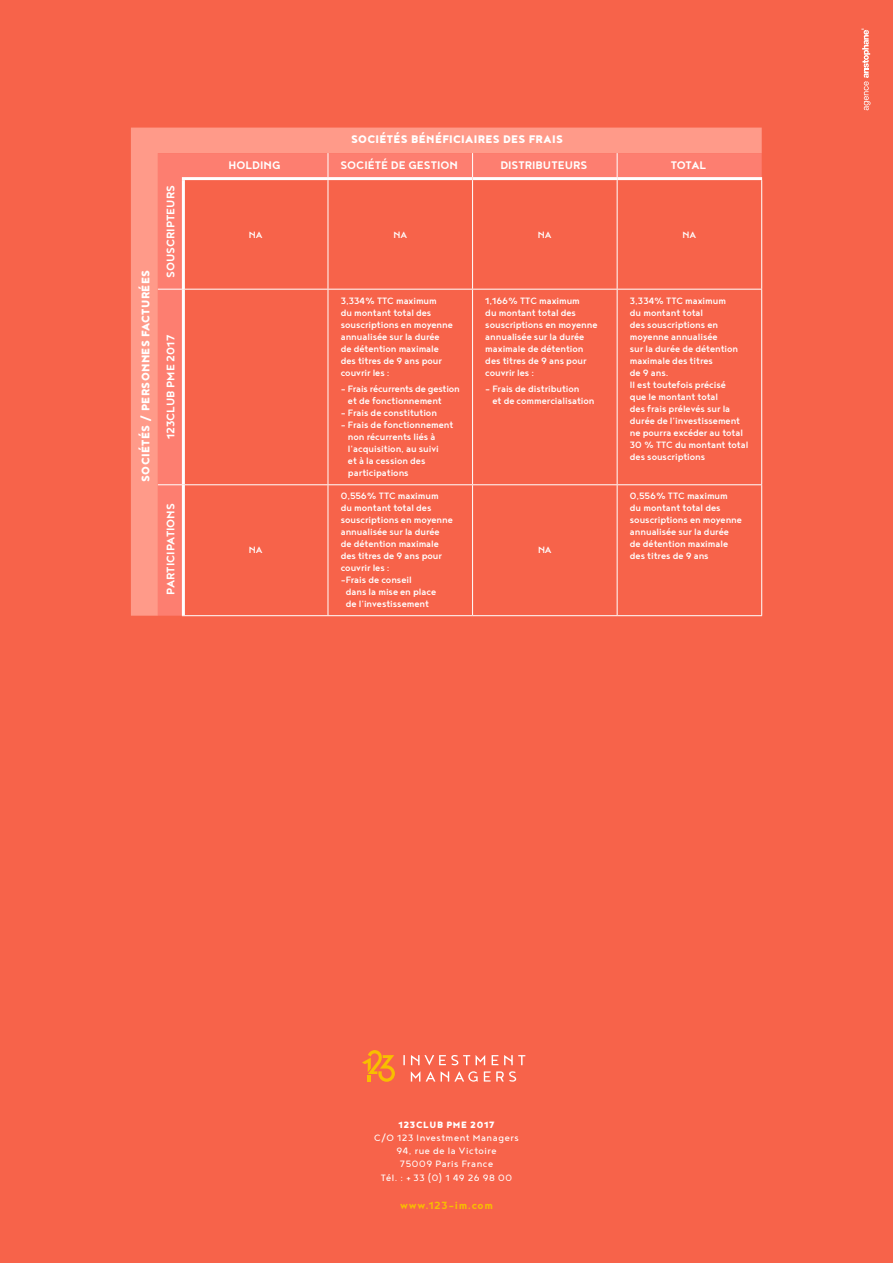
<style>
.page{position:relative;width:893px;height:1263px;background:#f7634a}
.page>*{position:absolute;margin:0;border:0;box-sizing:border-box;transform-origin:0 0}
.t1{font:700 13.5px "Noyh";color:#fff}
.t2{font:900 13.5px "Noyh";letter-spacing:.025em;color:#fff}
.t3{font:700 12.75px "Noyh";letter-spacing:.05em;color:#f8be00}
.t4{font:11.25px/12px "Noyh";letter-spacing:-.005em;color:#fff}
.t5{font:11.25px/13.4px "Noyh";letter-spacing:.05em;color:#fff;text-align:center}
.t6{font:900 11.25px "Noyh";letter-spacing:.06em;color:#fff}
</style>
<div class="page">
<svg style="left:362px;top:1050px;width:163px;height:32px"></svg>
<svg style="left:862px;top:28px;width:8px;height:82px"></svg>
<div style="left:131px;top:128px;width:631px;height:488px;background:#ff9a89"></div>
<div style="left:158px;top:153px;width:604px;height:463px;background:#fd7e70"></div>
<svg style="left:185px;top:180px;width:576px;height:435px"></svg>
<svg style="left:158px;top:289px;width:24px;height:1px"></svg>
<svg style="left:158px;top:484px;width:24px;height:1px"></svg>
<svg style="left:328px;top:153px;width:1px;height:24px"></svg>
<svg style="left:472px;top:153px;width:1px;height:24px"></svg>
<svg style="left:617px;top:153px;width:1px;height:24px"></svg>
<hr style="left:185px;top:289px;width:143px;height:1px;background:#fff">
<hr style="left:328px;top:289px;width:145px;height:1px;background:#fff">
<hr style="left:473px;top:289px;width:144px;height:1px;background:#fff">
<hr style="left:617px;top:289px;width:145px;height:1px;background:#fff">
<hr style="left:185px;top:484px;width:143px;height:1px;background:#fff">
<hr style="left:328px;top:484px;width:145px;height:1px;background:#fff">
<hr style="left:473px;top:484px;width:144px;height:1px;background:#fff">
<hr style="left:617px;top:484px;width:145px;height:1px;background:#fff">
<hr style="left:328px;top:180px;width:1px;height:109px;background:#fff">
<hr style="left:472px;top:180px;width:1px;height:109px;background:#fff">
<hr style="left:617px;top:180px;width:1px;height:109px;background:#fff">
<hr style="left:761px;top:180px;width:1px;height:109px;background:#fff">
<hr style="left:328px;top:290px;width:1px;height:194px;background:#fff">
<hr style="left:472px;top:290px;width:1px;height:194px;background:#fff">
<hr style="left:617px;top:290px;width:1px;height:194px;background:#fff">
<hr style="left:761px;top:290px;width:1px;height:194px;background:#fff">
<hr style="left:328px;top:485px;width:1px;height:130px;background:#fff">
<hr style="left:472px;top:485px;width:1px;height:130px;background:#fff">
<hr style="left:617px;top:485px;width:1px;height:130px;background:#fff">
<hr style="left:761px;top:485px;width:1px;height:130px;background:#fff">
<hr style="left:182px;top:615px;width:146px;height:1px;background:#fff">
<hr style="left:328px;top:615px;width:145px;height:1px;background:#fff">
<hr style="left:473px;top:615px;width:144px;height:1px;background:#fff">
<hr style="left:617px;top:615px;width:145px;height:1px;background:#fff">
<hr style="left:182px;top:177px;width:146px;height:3px;background:#fff">
<hr style="left:328px;top:177px;width:145px;height:3px;background:#fff">
<hr style="left:473px;top:177px;width:144px;height:3px;background:#fff">
<hr style="left:617px;top:177px;width:145px;height:3px;background:#fff">
<hr style="left:182px;top:180px;width:3px;height:109px;background:#fff">
<hr style="left:182px;top:289px;width:3px;height:196px;background:#fff">
<hr style="left:182px;top:485px;width:3px;height:130px;background:#fff">
<p class="t2" style="left:137px;top:482px;width:213px;rotate:-90deg">SOCIÉTÉS / PERSONNES FACTURÉES</p>
<p class="t1" style="left:163px;top:278px;width:94px;rotate:-90deg">SOUSCRIPTEURS</p>
<p class="t1" style="left:163px;top:439px;width:106px;rotate:-90deg">123CLUB PME 2017</p>
<p class="t1" style="left:163px;top:595px;width:93px;rotate:-90deg">PARTICIPATIONS</p>
<p class="t2" style="left:351px;top:131px;width:213px">SOCIÉTÉS BÉNÉFICIAIRES DES FRAIS</p>
<p class="t1" style="left:228px;top:157px;width:54px">HOLDING</p>
<p class="t1" style="left:340px;top:157px;width:119px">SOCIÉTÉ DE GESTION</p>
<p class="t1" style="left:500px;top:157px;width:88px">DISTRIBUTEURS</p>
<p class="t1" style="left:671px;top:157px;width:37px">TOTAL</p>
<p class="t4" style="left:249px;top:229px;width:15px">NA</p>
<p class="t4" style="left:393px;top:229px;width:15px">NA</p>
<p class="t4" style="left:538px;top:229px;width:15px">NA</p>
<p class="t4" style="left:683px;top:229px;width:15px">NA</p>
<p class="t4" style="left:249px;top:544px;width:15px">NA</p>
<p class="t4" style="left:341px;top:294px;width:114px">3,334% TTC maximum<br>du montant total des souscriptions en moyenne annualisée sur la durée de détention maximale des titres de 9 ans pour couvrir les :</p>
<p class="t4" style="left:348px;top:383px;width:113px;text-indent:-7px">- Frais récurrents de gestion et de fonctionnement</p>
<p class="t4" style="left:341px;top:407px;width:98px">- Frais de constitution</p>
<p class="t4" style="left:348px;top:419px;width:107px;text-indent:-7px">- Frais de fonctionnement non récurrents liés à l’acquisition, au suivi<br>et à la cession des participations</p>
<p class="t4" style="left:341px;top:490px;width:99px">0,556% TTC maximum</p>
<p class="t4" style="left:341px;top:502px;width:92px">du montant total des</p>
<p class="t4" style="left:341px;top:514px;width:114px">souscriptions en moyenne</p>
<p class="t4" style="left:341px;top:526px;width:101px">annualisée sur la durée</p>
<p class="t4" style="left:341px;top:538px;width:100px">de détention maximale</p>
<p class="t4" style="left:341px;top:550px;width:103px">des titres de 9 ans pour</p>
<p class="t4" style="left:341px;top:562px;width:50px">couvrir les :</p>
<p class="t4" style="left:341px;top:574px;width:72px">-Frais de conseil</p>
<p class="t4" style="left:346px;top:586px;width:92px">dans la mise en place</p>
<p class="t4" style="left:346px;top:598px;width:85px">de l’investissement</p>
<p class="t4" style="left:485px;top:294px;width:114px">1,166% TTC maximum<br>du montant total des souscriptions en moyenne annualisée sur la durée maximale de détention des titres de 9 ans pour couvrir les :</p>
<p class="t4" style="left:492px;top:383px;width:104px;text-indent:-7px">- Frais de distribution<br>et de commercialisation</p>
<p class="t4" style="left:538px;top:544px;width:15px">NA</p>
<p class="t4" style="left:630px;top:294px;width:120px">3,334% TTC maximum<br>du montant total<br>des souscriptions en moyenne annualisée<br>sur la durée de détention maximale des titres<br>de 9 ans.<br>Il est toutefois précisé<br>que le montant total<br>des frais prélevés sur la durée de l’investissement ne pourra excéder au total<br>30 % TTC du montant total des souscriptions</p>
<p class="t4" style="left:630px;top:490px;width:114px">0,556% TTC maximum du montant total des souscriptions en moyenne annualisée sur la durée de détention maximale des titres de 9 ans</p>
<p class="t6" style="left:398px;top:1117px;width:98px">123CLUB PME 2017</p>
<p class="t5" style="left:374px;top:1131px;width:146px">C/O 123 Investment Managers<br>94, rue de la Victoire<br>75009 Paris France<br>Tél. : + 33 (0) 1 49 26 98 00</p>
<p class="t3" style="left:400px;top:1198px;width:94px">www.123-im.com</p>
</div>
